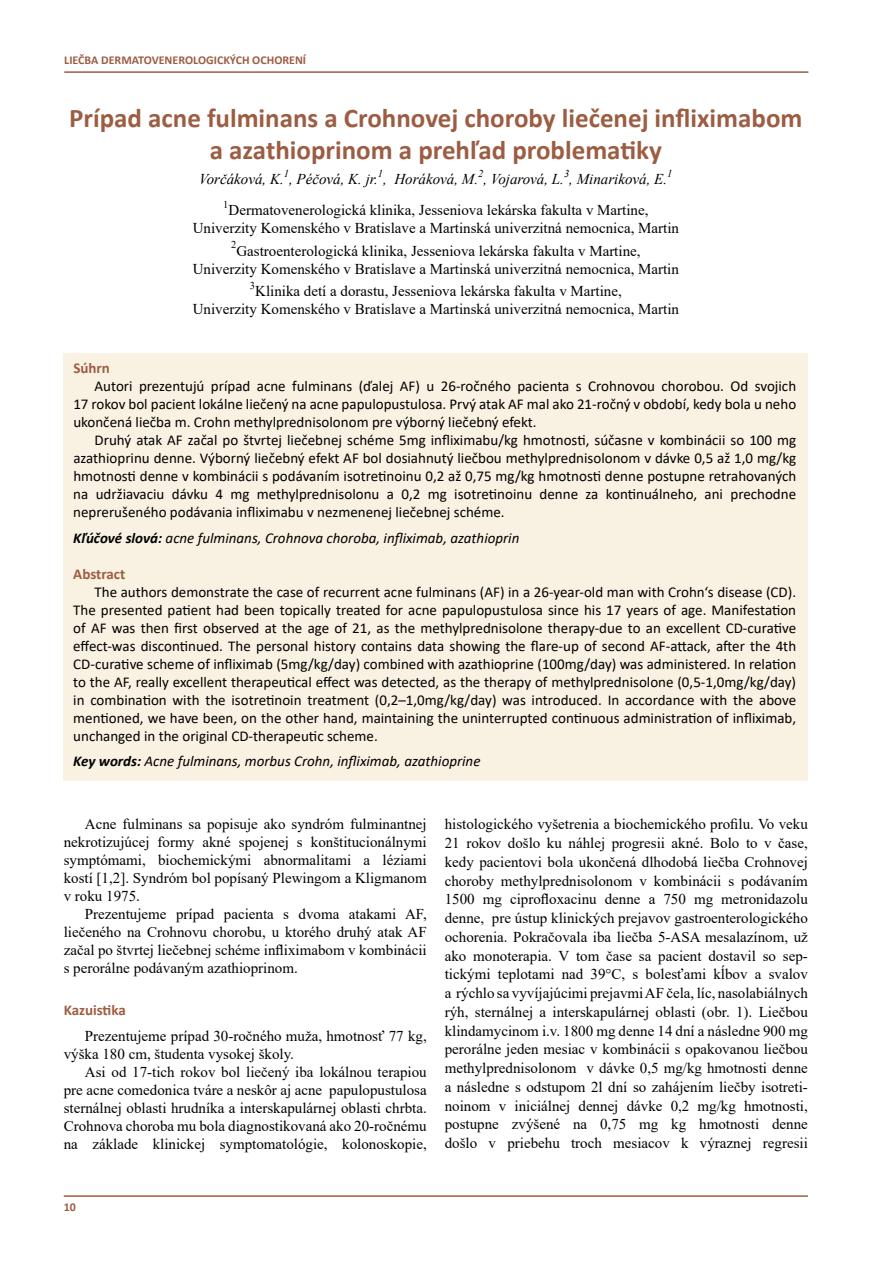
<style>
.page{position:relative;width:893px;height:1263px;background:#fff}
.page>*{position:absolute;margin:0;border:0;box-sizing:border-box;transform-origin:0 0}
.t1{font:700 27px/32.4px "Calibri";color:#9c5d43;text-align:center}
.t2{font:15px/18.8px "Times New Roman";color:#000;text-align:justify}
.t3{font:15px/18px "Calibri";color:#000;text-align:justify}
.t4{font:italic 15px "Calibri";color:#000}
.t5{font:italic 15px "Times New Roman";color:#000}
.t6{font:700 15px "Calibri";color:#9c5d43}
.t7{font:700 12px "Calibri";color:#9c5d43}
.t8{font:italic 10.5px "Times New Roman";color:#000}
.t9{font:10.5px "Times New Roman";color:#000}
.s1{font-weight:700}
</style>
<div class="page">
<hr style="left:64px;top:71px;width:744px;height:2px;background:#9c5d43">
<hr style="left:64px;top:1195px;width:744px;height:2px;background:#9c5d43">
<div style="left:64px;top:353px;width:744px;height:427px;background:#f9f2e2"></div>
<p class="t7" style="left:64px;top:52px;width:243px">LIEČBA DERMATOVENEROLOGICKÝCH OCHORENÍ</p>
<h1 class="t1" style="left:69px;top:101px;width:735px">Prípad acne fulminans a Crohnovej choroby liečenej infliximabom a azathioprinom a prehľad problematiky</h1>
<p class="t5" style="left:199px;top:169px;width:469px">Vorčáková, K. , Péčová, K. jr. , Horáková, M. , Vojarová, L. , Minariková, E.</p>
<p class="t8" style="left:284px;top:166px;width:7px">1</p>
<p class="t8" style="left:378px;top:166px;width:7px">1</p>
<p class="t8" style="left:478px;top:166px;width:7px">2</p>
<p class="t8" style="left:564px;top:166px;width:7px">3</p>
<p class="t8" style="left:667px;top:166px;width:7px">1</p>
<p class="t9" style="left:223px;top:197px;width:7px">1</p>
<p class="t2" style="left:193px;top:201px;width:488px;line-height:18px;text-align:center">Dermatovenerologická klinika, Jesseniova lekárska fakulta v Martine,<br>Univerzity Komenského v Bratislave a Martinská univerzitná nemocnica, Martin</p>
<p class="t9" style="left:231px;top:237px;width:7px">2</p>
<p class="t2" style="left:193px;top:241px;width:488px;line-height:18px;text-align:center">Gastroenterologická klinika, Jesseniova lekárska fakulta v Martine,<br>Univerzity Komenského v Bratislave a Martinská univerzitná nemocnica, Martin</p>
<p class="t9" style="left:250px;top:278px;width:7px">3</p>
<p class="t2" style="left:193px;top:282px;width:488px;line-height:18px;text-align:center">Klinika detí a dorastu, Jesseniova lekárska fakulta v Martine,<br>Univerzity Komenského v Bratislave a Martinská univerzitná nemocnica, Martin</p>
<p class="t6" style="left:73px;top:357px;width:38px">Súhrn</p>
<p class="t3" style="left:73px;top:377px;width:724px;text-indent:21px">Autori prezentujú prípad acne fulminans (ďalej AF) u 26-ročného pacienta s Crohnovou chorobou. Od svojich 17 rokov bol pacient lokálne liečený na acne papulopustulosa. Prvý atak AF mal ako 21-ročný v období, kedy bola u neho ukončená liečba m. Crohn methylprednisolonom pre výborný liečebný efekt.</p>
<p class="t3" style="left:73px;top:431px;width:724px;text-indent:21px">Druhý atak AF začal po štvrtej liečebnej schéme 5mg infliximabu/kg hmotnosti, súčasne v kombinácii so 100 mg azathioprinu denne. Výborný liečebný efekt AF bol dosiahnutý liečbou methylprednisolonom v dávke 0,5 až 1,0 mg/kg hmotnosti denne v kombinácii s podávaním isotretinoinu 0,2 až 0,75 mg/kg hmotnosti denne postupne retrahovaných na udržiavaciu dávku 4 mg methylprednisolonu a 0,2 mg isotretinoinu denne za kontinuálneho, ani prechodne neprerušeného podávania infliximabu v nezmenenej liečebnej schéme.</p>
<p class="t4" style="left:73px;top:527px;width:448px"><span class="s1">Kľúčové slová:</span> acne fulminans, Crohnova choroba, infliximab, azathioprin</p>
<p class="t6" style="left:73px;top:563px;width:53px">Abstract</p>
<p class="t3" style="left:73px;top:582px;width:724px;text-indent:21px">The authors demonstrate the case of recurrent acne fulminans (AF) in a 26-year-old man with Crohn‘s disease (CD).<br>The presented patient had been topically treated for acne papulopustulosa since his 17 years of age. Manifestation of AF was then first observed at the age of 21, as the methylprednisolone therapy-due to an excellent CD-curative effect-was discontinued. The personal history contains data showing the flare-up of second AF-attack, after the 4th CD-curative scheme of infliximab (5mg/kg/day) combined with azathioprine (100mg/day) was administered. In relation to the AF, really excellent therapeutical effect was detected, as the therapy of methylprednisolone (0,5-1,0mg/kg/day) in combination with the isotretinoin treatment (0,2–1,0mg/kg/day) was introduced. In accordance with the above mentioned, we have been, on the other hand, maintaining the uninterrupted continuous administration of infliximab, unchanged in the original CD-therapeutic scheme.</p>
<p class="t4" style="left:73px;top:751px;width:409px"><span class="s1">Key words:</span> Acne fulminans, morbus Crohn, infliximab, azathioprine</p>
<p class="t2" style="left:64px;top:815px;width:365px;line-height:18px;text-indent:21px">Acne fulminans sa popisuje ako syndróm fulminantnej nekrotizujúcej formy akné spojenej s konštitucionálnymi symptómami, biochemickými abnormalitami a léziami kostí [1,2]. Syndróm bol popísaný Plewingom a Kligmanom v roku 1975.</p>
<p class="t2" style="left:64px;top:905px;width:365px;line-height:18px;text-indent:21px">Prezentujeme prípad pacienta s dvoma atakami AF, liečeného na Crohnovu chorobu, u ktorého druhý atak AF začal po štvrtej liečebnej schéme infliximabom v kombinácii s perorálne podávaným azathioprinom.</p>
<p class="t6" style="left:64px;top:1000px;width:64px">Kazuistika</p>
<p class="t2" style="left:64px;top:1026px;width:365px;line-height:18px;text-indent:21px">Prezentujeme prípad 30-ročného muža, hmotnosť 77 kg, výška 180 cm, študenta vysokej školy.</p>
<p class="t2" style="left:64px;top:1062px;width:365px;line-height:18px;text-indent:21px">Asi od 17-tich rokov bol liečený iba lokálnou terapiou pre acne comedonica tváre a neskôr aj acne papulopustulosa sternálnej oblasti hrudníka a interskapulárnej oblasti chrbta.<br>Crohnova choroba mu bola diagnostikovaná ako 20-ročnému na základe klinickej symptomatológie, kolonoskopie,</p>
<p class="t2" style="left:445px;top:814px;width:365px">histologického vyšetrenia a biochemického profilu. Vo veku 21 rokov došlo ku náhlej progresii akné. Bolo to v čase, kedy pacientovi bola ukončená dlhodobá liečba Crohnovej choroby methylprednisolonom v kombinácii s podávaním 1500 mg ciprofloxacinu denne a 750 mg metronidazolu denne, pre ústup klinických prejavov gastroenterologického ochorenia. Pokračovala iba liečba 5-ASA mesalazínom, už ako monoterapia. V tom čase sa pacient dostavil so sep&shy;tickými teplotami nad 39°C, s bolesťami kĺbov a svalov a rýchlo sa vyvíjajúcimi prejavmi AF čela, líc, nasolabiálnych rýh, sternálnej a interskapulárnej oblasti (obr. 1). Liečbou klindamycinom i.v. 1800 mg denne 14 dní a následne 900 mg perorálne jeden mesiac v kombinácii s opakovanou liečbou methylprednisolonom v dávke 0,5 mg/kg hmotnosti denne a následne s odstupom 2l dní so zahájením liečby isotreti&shy;noinom v iniciálnej dennej dávke 0,2 mg/kg hmotnosti, postupne zvýšené na 0,75 mg kg hmotnosti denne došlo v priebehu troch mesiacov k výraznej regresii</p>
<p class="t7" style="left:64px;top:1198px;width:14px">10</p>
</div>
